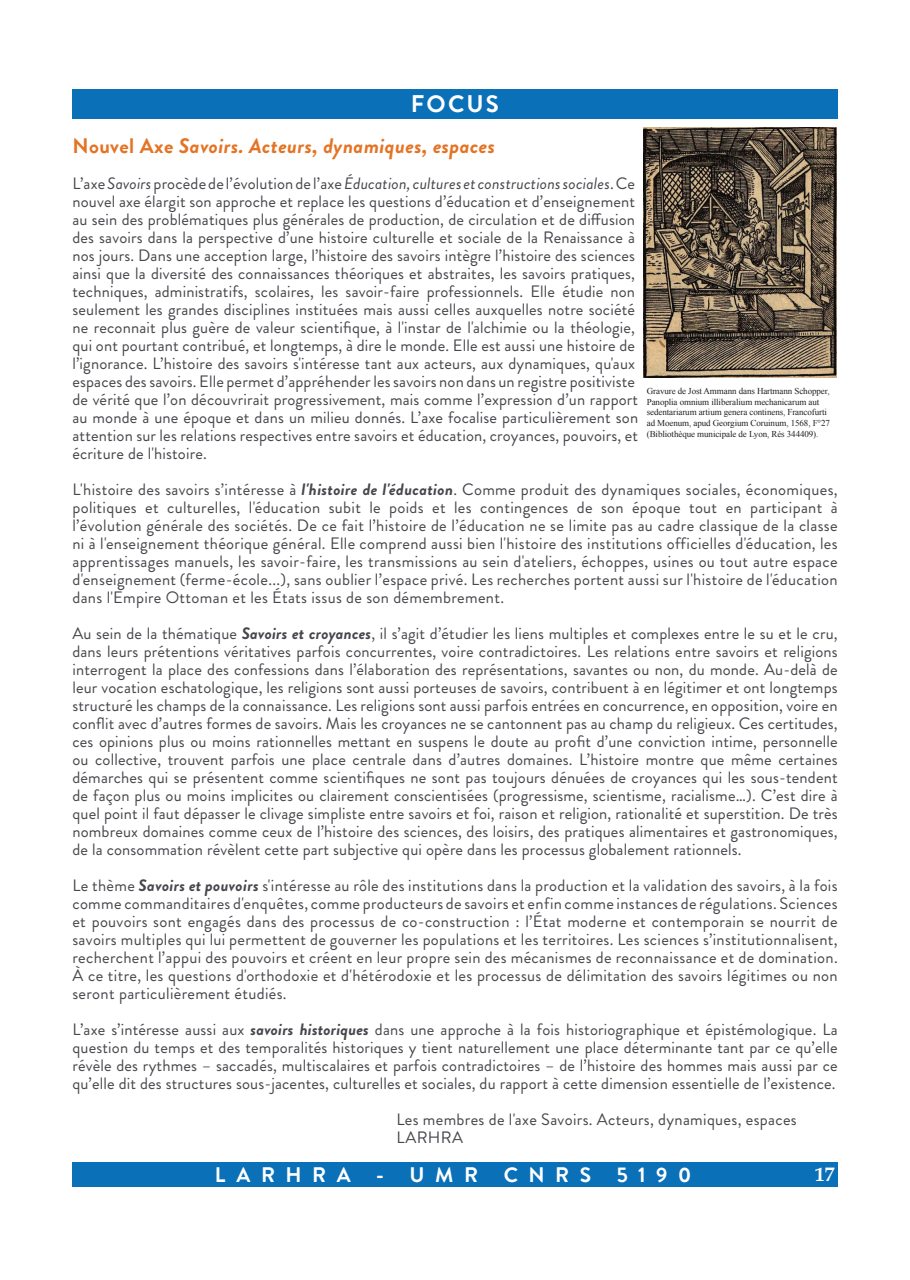
<style>
.page{position:relative;width:910px;height:1280px;background:#fff}
.page>*{position:absolute;margin:0;border:0;box-sizing:border-box;transform-origin:0 0}
.t1{font:700 24px "Brandon Grotesque";letter-spacing:.09em;color:#fff}
.t2{font:italic 700 21px "Brandon Grotesque";letter-spacing:.02em;color:#e47425}
.t3{font:700 21px "Brandon Grotesque";letter-spacing:.5em;color:#fff}
.t4{font:700 19.5px "Book Antiqua";color:#fff}
.t5{font:16.5px/18px "Brandon Grotesque";letter-spacing:.01em;color:#46474c;text-align:justify}
.t6{font:9px/10.8px "Times New Roman";letter-spacing:-.01em;color:#231f20}
.s1{font-style:normal}
.s2{font-style:italic}
.s3{font-weight:700;font-style:italic}
</style>
<div class="page">
<div style="left:73px;top:1162px;width:765px;height:24px;background:#0a70b8"></div>
<div style="left:72px;top:89px;width:766px;height:30px;background:#0a70b8"></div>
<img style="left:644px;top:128px;width:192px;height:250px">
<h1 class="t1" style="left:411px;top:87px;width:90px">FOCUS</h1>
<p class="t2" style="left:72px;top:130px;width:424px"><span class="s1">Nouvel Axe</span> Savoirs. Acteurs, dynamiques, espaces</p>
<p class="t5" style="left:72px;top:174px;width:567px;text-align:left">L’axe <span class="s2">Savoirs</span> procède de l’évolution de l’axe <span class="s2">Éducation, cultures et constructions sociales</span>. Ce nouvel axe élargit son approche et replace les questions d’éducation et d’enseignement au sein des problématiques plus générales de production, de circulation et de diffusion des savoirs dans la perspective d’une histoire culturelle et sociale de la Renaissance à nos jours. Dans une acception large, l’histoire des savoirs intègre l’histoire des sciences ainsi que la diversité des connaissances théoriques et abstraites, les savoirs pratiques, techniques, administratifs, scolaires, les savoir-faire professionnels. Elle étudie non seulement les grandes disciplines instituées mais aussi celles auxquelles notre société ne reconnait plus guère de valeur scientifique, à l'instar de l'alchimie ou la théologie, qui ont pourtant contribué, et longtemps, à dire le monde. Elle est aussi une histoire de l’ignorance. L’histoire des savoirs s'intéresse tant aux acteurs, aux dynamiques, qu'aux espaces des savoirs. Elle permet d’appréhender les savoirs non dans un registre positiviste de vérité que l’on découvrirait progressivement, mais comme l’expression d’un rapport au monde à une époque et dans un milieu donnés. L’axe focalise particulièrement son attention sur les relations respectives entre savoirs et éducation, croyances, pouvoirs, et écriture de l'histoire.</p>
<p class="t5" style="left:72px;top:480px;width:767px">L'histoire des savoirs s’intéresse à <span class="s3">l'histoire de l'éducation</span>. Comme produit des dynamiques sociales, économiques, politiques et culturelles, l'éducation subit le poids et les contingences de son époque tout en participant à l’évolution générale des sociétés. De ce fait l’histoire de l’éducation ne se limite pas au cadre classique de la classe ni à l'enseignement théorique général. Elle comprend aussi bien l'histoire des institutions officielles d'éducation, les apprentissages manuels, les savoir-faire, les transmissions au sein d'ateliers, échoppes, usines ou tout autre espace d'enseignement (ferme-école...), sans oublier l’espace privé. Les recherches portent aussi sur l'histoire de l'éducation dans l'Empire Ottoman et les États issus de son démembrement.</p>
<p class="t5" style="left:72px;top:624px;width:767px">Au sein de la thématique <span class="s3">Savoirs et croyances</span>, il s’agit d’étudier les liens multiples et complexes entre le su et le cru, dans leurs prétentions véritatives parfois concurrentes, voire contradictoires. Les relations entre savoirs et religions interrogent la place des confessions dans l’élaboration des représentations, savantes ou non, du monde. Au-delà de leur vocation eschatologique, les religions sont aussi porteuses de savoirs, contribuent à en légitimer et ont longtemps structuré les champs de la connaissance. Les religions sont aussi parfois entrées en concurrence, en opposition, voire en conflit avec d’autres formes de savoirs. Mais les croyances ne se cantonnent pas au champ du religieux. Ces certitudes, ces opinions plus ou moins rationnelles mettant en suspens le doute au profit d’une conviction intime, personnelle ou collective, trouvent parfois une place centrale dans d’autres domaines. L’histoire montre que même certaines démarches qui se présentent comme scientifiques ne sont pas toujours dénuées de croyances qui les sous-tendent de façon plus ou moins implicites ou clairement conscientisées (progressisme, scientisme, racialisme…). C’est dire à quel point il faut dépasser le clivage simpliste entre savoirs et foi, raison et religion, rationalité et superstition. De très nombreux domaines comme ceux de l’histoire des sciences, des loisirs, des pratiques alimentaires et gastronomiques, de la consommation révèlent cette part subjective qui opère dans les processus globalement rationnels.</p>
<p class="t5" style="left:72px;top:876px;width:767px">Le thème <span class="s3">Savoirs et pouvoirs</span> s'intéresse au rôle des institutions dans la production et la validation des savoirs, à la fois comme commanditaires d'enquêtes, comme producteurs de savoirs et enfin comme instances de régulations. Sciences et pouvoirs sont engagés dans des processus de co-construction : l’État moderne et contemporain se nourrit de savoirs multiples qui lui permettent de gouverner les populations et les territoires. Les sciences s’institutionnalisent, recherchent l’appui des pouvoirs et créent en leur propre sein des mécanismes de reconnaissance et de domination.<br>À ce titre, les questions d'orthodoxie et d'hétérodoxie et les processus de délimitation des savoirs légitimes ou non seront particulièrement étudiés.</p>
<p class="t5" style="left:72px;top:1020px;width:767px">L’axe s’intéresse aussi aux <span class="s3">savoirs historiques</span> dans une approche à la fois historiographique et épistémologique. La question du temps et des temporalités historiques y tient naturellement une place déterminante tant par ce qu’elle révèle des rythmes – saccadés, multiscalaires et parfois contradictoires – de l’histoire des hommes mais aussi par ce qu’elle dit des structures sous-jacentes, culturelles et sociales, du rapport à cette dimension essentielle de l’existence.</p>
<p class="t5" style="left:396px;top:1110px;width:402px">Les membres de l'axe Savoirs. Acteurs, dynamiques, espaces<br>LARHRA</p>
<p class="t6" style="left:647px;top:385px;width:185px">Gravure de Jost Ammann dans Hartmann Schopper, Panoplia omnium illiberalium mechanicarum aut sedentariarum artium genera continens, Francofurti ad Moenum, apud Georgium Coruinum, 1568, F°27 (Bibliothèque municipale de Lyon, Rés 344409).</p>
<p class="t3" style="left:215px;top:1159px;width:478px">LARHRA - UMR CNRS 5190</p>
<p class="t4" style="left:815px;top:1161px;width:21px">137</p>
</div>
